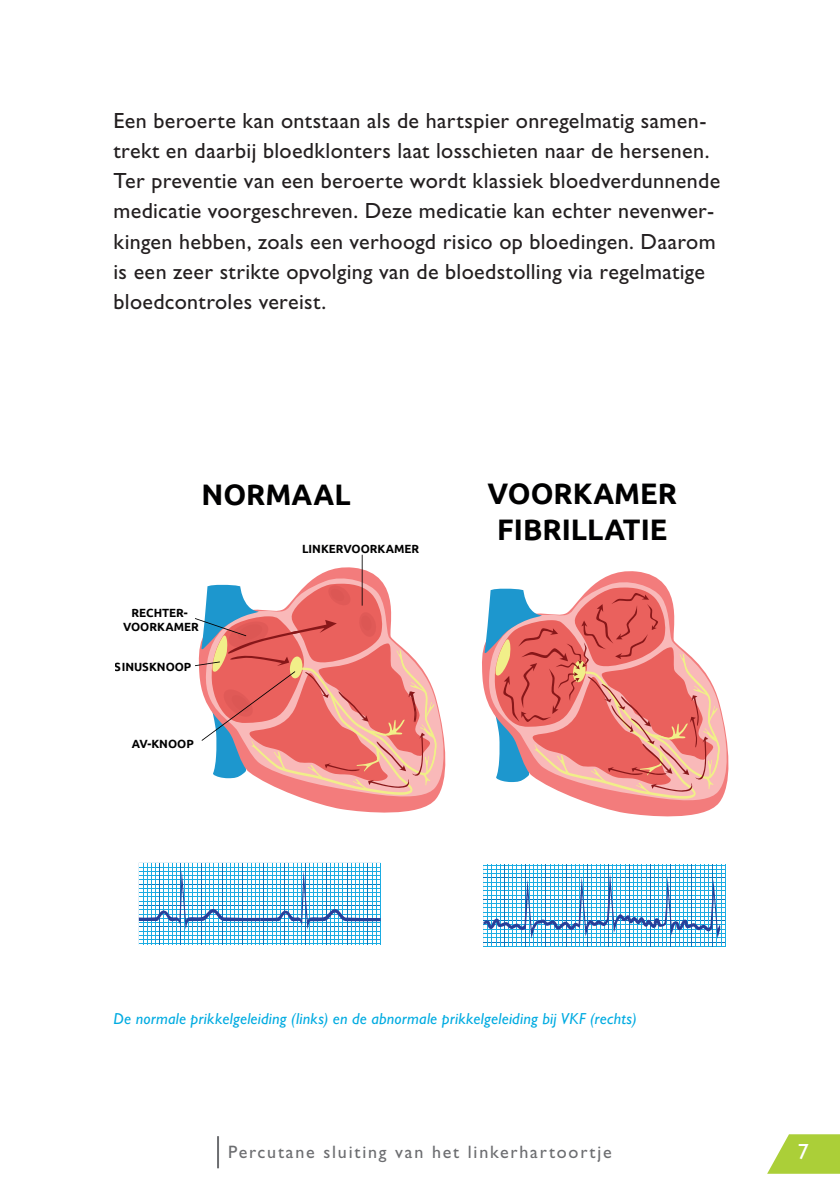
<style>
.page{position:relative;width:840px;height:1191px;background:#fff}
.page>*{position:absolute;margin:0;border:0;box-sizing:border-box;transform-origin:0 0}
.t1{font:700 29.6px/35.6px "Ubuntu";color:#000001;text-align:center}
.t2{font:22px/30px "Gill Sans Std";letter-spacing:.015em;color:#231f20}
.t3{font:22px "Gill Sans Std";color:#fff}
.t4{font:18px "Gill Sans Std";letter-spacing:.1em;color:#6c6d70}
.t5{font:italic 16px "Gill Sans Std";letter-spacing:.02em;color:#00abe1}
.t6{font:700 11.8px/14.2px "Ubuntu";color:#000001;text-align:center}
</style>
<div class="page">
<hr style="left:217px;top:1136px;width:2px;height:32px;background:#6c6d70">
<svg style="left:767px;top:1134px;width:72px;height:39px"></svg>
<svg style="left:320px;top:561px;width:110px;height:252px"></svg>
<svg style="left:294px;top:574px;width:152px;height:230px"></svg>
<svg style="left:482px;top:571px;width:231px;height:246px"></svg>
<svg style="left:487px;top:578px;width:242px;height:230px"></svg>
<svg style="left:483px;top:587px;width:236px;height:211px"></svg>
<hr style="left:139px;top:944px;width:241px;height:1px;background:#1bace2">
<hr style="left:380px;top:863px;width:1px;height:81px;background:#1bace2">
<svg style="left:139px;top:863px;width:241px;height:81px"></svg>
<hr style="left:483px;top:946px;width:242px;height:1px;background:#1bace2">
<hr style="left:483px;top:942px;width:242px;height:1px;background:#0775bc">
<hr style="left:483px;top:937px;width:242px;height:1px;background:#1bace2">
<hr style="left:483px;top:933px;width:242px;height:1px;background:#1bace2">
<hr style="left:483px;top:929px;width:242px;height:1px;background:#1bace2">
<hr style="left:483px;top:924px;width:242px;height:1px;background:#1bace2">
<hr style="left:483px;top:920px;width:242px;height:1px;background:#0775bc">
<hr style="left:483px;top:916px;width:242px;height:1px;background:#1bace2">
<hr style="left:483px;top:912px;width:242px;height:1px;background:#1bace2">
<hr style="left:483px;top:907px;width:242px;height:1px;background:#1bace2">
<hr style="left:483px;top:903px;width:242px;height:1px;background:#1bace2">
<hr style="left:483px;top:899px;width:242px;height:1px;background:#0775bc">
<hr style="left:483px;top:895px;width:242px;height:1px;background:#1bace2">
<hr style="left:483px;top:890px;width:242px;height:1px;background:#1bace2">
<hr style="left:483px;top:886px;width:242px;height:1px;background:#1bace2">
<hr style="left:483px;top:882px;width:242px;height:1px;background:#1bace2">
<hr style="left:483px;top:878px;width:242px;height:1px;background:#0775bc">
<hr style="left:483px;top:873px;width:242px;height:1px;background:#1bace2">
<hr style="left:483px;top:869px;width:242px;height:1px;background:#1bace2">
<hr style="left:483px;top:865px;width:242px;height:1px;background:#1bace2">
<hr style="left:724px;top:864px;width:1px;height:82px;background:#1bace2">
<hr style="left:720px;top:864px;width:1px;height:82px;background:#1bace2">
<svg style="left:483px;top:864px;width:237px;height:83px"></svg>
<hr style="left:361px;top:555px;width:1px;height:50px;background:#000001">
<svg style="left:195px;top:583px;width:241px;height:212px"></svg>
<p class="t2" style="left:113px;top:106px;width:608px">Een beroerte kan ontstaan als de hartspier onregelmatig samen&shy;trekt en daarbij bloedklonters laat losschieten naar de hersenen.<br>Ter preventie van een beroerte wordt klassiek bloedverdunnende medicatie voorgeschreven. Deze medicatie kan echter nevenwer&shy;kingen hebben, zoals een verhoogd risico op bloedingen. Daarom is een zeer strikte opvolging van de bloedstolling via regelmatige bloedcontroles vereist.</p>
<h1 class="t1" style="left:201px;top:476px;width:150px">NORMAAL</h1>
<h1 class="t1" style="left:487px;top:475px;width:191px">VOORKAMER<br>FIBRILLATIE</h1>
<p class="t6" style="left:302px;top:542px;width:119px">LINKERVOORKAMER</p>
<p class="t6" style="left:123px;top:606px;width:77px">RECHTER-<br>VOORKAMER</p>
<p class="t6" style="left:115px;top:659px;width:78px">SINUSKNOOP</p>
<p class="t6" style="left:132px;top:736px;width:63px">AV-KNOOP</p>
<p class="t5" style="left:113px;top:1009px;width:524px">De normale prikkelgeleiding (links) en de abnormale prikkelgeleiding bij VKF (rechts)</p>
<p class="t4" style="left:228px;top:1141px;width:385px">Percutane sluiting van het linkerhartoortje</p>
<p class="t3" style="left:797px;top:1138px;width:12px">7</p>
</div>
